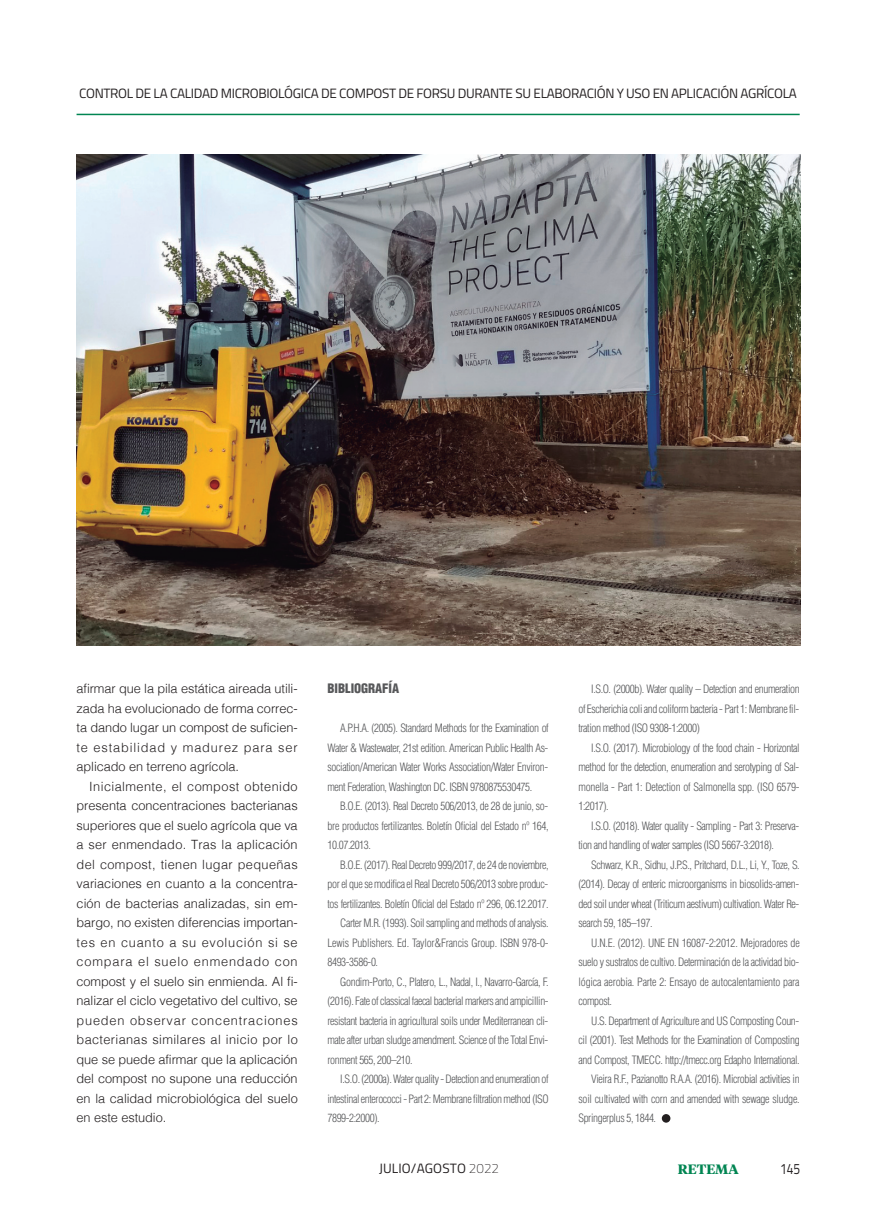
<style>
.page{position:relative;width:872px;height:1212px;background:#fff}
.page>*{position:absolute;margin:0;border:0;box-sizing:border-box;transform-origin:0 0}
.t1{font:15px "Titillium";color:#231f20;scale:.8 1}
.t2{font:13.5px "Titillium";letter-spacing:-.025em;color:#231f20}
.t3{font:13.5px "Titillium";letter-spacing:.01em;color:#231f20}
.t4{font:700 13.5px "Tiempos Headline";color:#018552}
.t5{font:300 12.75px/19.5px "Helvetica";letter-spacing:-.005em;color:#231f20;text-align:justify}
.t6{font:900 condensed 12.75px "Helvetica";letter-spacing:-.005em;color:#57585a}
.t7{font:300 condensed 11.25px/19.5px "Helvetica";letter-spacing:-.035em;color:#57585a;text-align:justify}
.s1{font-weight:100}
</style>
<div class="page">
<hr style="left:77px;top:114px;width:722px;height:1px;background:#018552">
<img style="left:77px;top:155px;width:723px;height:490px">
<div style="left:662px;top:1114px;width:8px;height:9px;background:#231f20;border-radius:50%"></div>
<p class="t2" style="left:79px;top:83px;width:719px">CONTROL DE LA CALIDAD MICROBIOLÓGICA DE COMPOST DE FORSU DURANTE SU ELABORACIÓN Y USO EN APLICACIÓN AGRÍCOLA</p>
<p class="t5" style="left:77px;top:680px;width:223px">afirmar que la pila estática aireada utili&shy;zada ha evolucionado de forma correc&shy;ta dando lugar un compost de suficien&shy;te estabilidad y madurez para ser aplicado en terreno agrícola.</p>
<p class="t5" style="left:77px;top:777px;width:223px;text-indent:13px">Inicialmente, el compost obtenido presenta concentraciones bacterianas superiores que el suelo agrícola que va a ser enmendado. Tras la aplicación del compost, tienen lugar pequeñas variaciones en cuanto a la concentra&shy;ción de bacterias analizadas, sin em&shy;bargo, no existen diferencias importan&shy;tes en cuanto a su evolución si se compara el suelo enmendado con compost y el suelo sin enmienda. Al fi&shy;nalizar el ciclo vegetativo del cultivo, se pueden observar concentraciones bacterianas similares al inicio por lo que se puede afirmar que la aplicación del compost no supone una reducción en la calidad microbiológica del suelo en este estudio.</p>
<p class="t6" style="left:327px;top:680px;width:73px">BIBLIOGRAFÍA</p>
<p class="t7" style="left:327px;top:718px;width:223px;text-indent:13px">A.P.H.A. (2005). Standard Methods for the Examination of Water &amp; Wastewater, 21st edition. American Public Health As&shy;sociation/American Water Works Association/Water Environ&shy;ment Federation, Washington DC. ISBN 9780875530475.</p>
<p class="t7" style="left:327px;top:796px;width:223px;text-indent:13px">B.O.E. (2013). Real Decreto 506/2013, de 28 de junio, so&shy;bre productos fertilizantes. Boletín Oficial del Estado nº 164, 10.07.2013.</p>
<p class="t7" style="left:340px;top:855px;width:210px">B.O.E. (2017). Real Decreto 999/2017, de 24 de noviembre,</p>
<p class="t7" style="left:327px;top:874px;width:222px">por el que se modifica el Real Decreto 506/2013 sobre produc-</p>
<p class="t7" style="left:327px;top:894px;width:223px">tos fertilizantes. Boletín Oficial del Estado nº 296, 06.12.2017.</p>
<p class="t7" style="left:340px;top:913px;width:210px">Carter M.R. (1993). Soil sampling and methods of analysis.</p>
<p class="t7" style="left:327px;top:933px;width:223px">Lewis Publishers. Ed. Taylor&amp;Francis Group. ISBN 978-0-</p>
<p class="t7" style="left:327px;top:952px;width:52px">8493-3586-0.</p>
<p class="t7" style="left:340px;top:972px;width:210px">Gondim-Porto, C., Platero, L., Nadal, I., Navarro-García, F.</p>
<p class="t7" style="left:327px;top:991px;width:223px">(2016). Fate of classical faecal bacterial markers and ampicillin-</p>
<p class="t7" style="left:327px;top:1011px;width:222px">resistant bacteria in agricultural soils under Mediterranean cli-</p>
<p class="t7" style="left:327px;top:1030px;width:222px">mate after urban sludge amendment. Science of the Total Envi-</p>
<p class="t7" style="left:327px;top:1050px;width:87px">ronment 565, 200–210.</p>
<p class="t7" style="left:340px;top:1069px;width:210px">I.S.O. (2000a). Water quality - Detection and enumeration of</p>
<p class="t7" style="left:327px;top:1089px;width:223px">intestinal enterococci - Part 2: Membrane filtration method (ISO</p>
<p class="t7" style="left:327px;top:1108px;width:54px">7899-2:2000).</p>
<p class="t7" style="left:578px;top:679px;width:223px;text-indent:13px">I.S.O. (2000b). Water quality – Detection and enumeration of Escherichia coli and coliform bacteria - Part 1: Membrane fil&shy;tration method (ISO 9308-1:2000)</p>
<p class="t7" style="left:578px;top:738px;width:223px;text-indent:13px">I.S.O. (2017). Microbiology of the food chain - Horizontal method for the detection, enumeration and serotyping of Sal&shy;monella - Part 1: Detection of Salmonella spp. (ISO 6579- 1:2017).</p>
<p class="t7" style="left:578px;top:816px;width:222px;text-indent:13px">I.S.O. (2018). Water quality - Sampling - Part 3: Preserva&shy;tion and handling of water samples (ISO 5667-3:2018).</p>
<p class="t7" style="left:578px;top:855px;width:223px;text-indent:13px">Schwarz, K.R., Sidhu, J.P.S., Pritchard, D.L., Li, Y., Toze, S. (2014). Decay of enteric microorganisms in biosolids-amen&shy;ded soil under wheat (Triticum aestivum) cultivation. Water Re&shy;search 59, 185–197.</p>
<p class="t7" style="left:578px;top:933px;width:223px;text-indent:13px">U.N.E. (2012). UNE EN 16087-2:2012. Mejoradores de suelo y sustratos de cultivo. Determinación de la actividad bio&shy;lógica aerobia. Parte 2: Ensayo de autocalentamiento para compost.</p>
<p class="t7" style="left:591px;top:1011px;width:209px">U.S. Department of Agriculture and US Composting Coun-</p>
<p class="t7" style="left:578px;top:1030px;width:223px">cil (2001). Test Methods for the Examination of Composting</p>
<p class="t7" style="left:578px;top:1050px;width:223px">and Compost, TMECC. http://tmecc.org Edapho International.</p>
<p class="t7" style="left:591px;top:1069px;width:210px">Vieira R.F., Pazianotto R.A.A. (2016). Microbial activities in</p>
<p class="t7" style="left:578px;top:1089px;width:223px">soil cultivated with corn and amended with sewage sludge.</p>
<p class="t7" style="left:578px;top:1108px;width:79px">Springerplus 5, 1844.</p>
<p class="t3" style="left:379px;top:1159px;width:122px">JULIO/AGOSTO <span class="s1">2022</span></p>
<p class="t4" style="left:677px;top:1160px;width:62px">RETEMA</p>
<h1 class="t1" style="left:780px;top:1157px;width:27px">145</h1>
</div>
